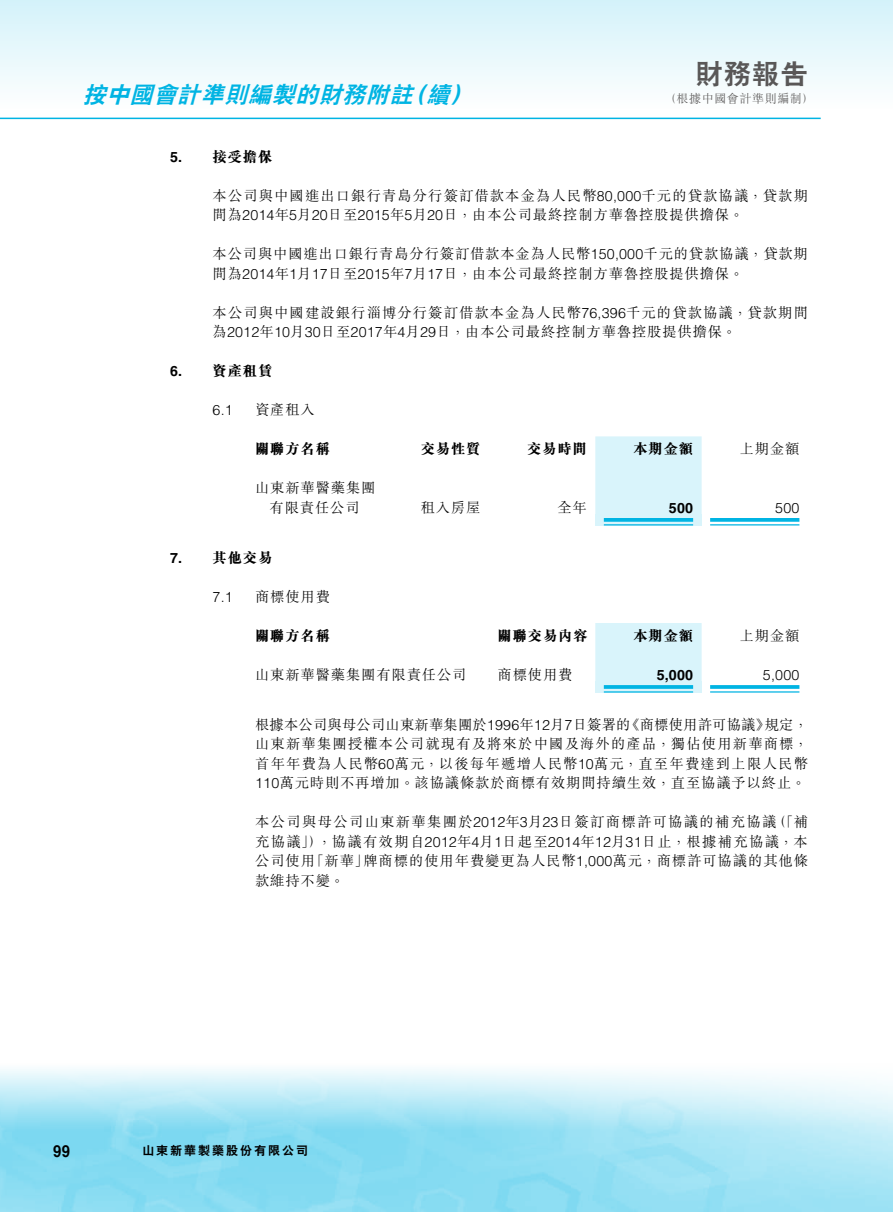
<style>
.page{position:relative;width:893px;height:1212px;background:#fff}
.page>*{position:absolute;margin:0;border:0;box-sizing:border-box;transform-origin:0 0}
.t1{font:800 27px "C Hei 2 HK";color:#595757}
.t2{font:italic 800 22.5px "C Hei 2 HK";color:#00b4e3}
.t3{font:700 16.5px "Helvetica";color:#000;scale:.9 1}
._01_Body_Text{font:300 14.25px/19.5px "M Sung HK";letter-spacing:.07em;color:#000}
._01_Body_Text-2{font:300 14.25px/19.5px "M Sung HK";letter-spacing:.1em;color:#000}
._01_Body_Text-3{font:800 14.25px "M Sung HK";letter-spacing:.065em;color:#000}
._01_Body_Text-4{font:300 14.25px "Helvetica LT Std";letter-spacing:.015em;color:#000}
._05_Subhead_3{font:800 14.25px "M Sung HK";letter-spacing:.065em;color:#000}
._01_Body_Text-5{font:300 14.25px "M Sung HK";letter-spacing:.015em;color:#000}
._01_Body_Text-6{font:700 14.25px "Helvetica LT Std";letter-spacing:.015em;color:#000}
._05_Subhead_3-2{font:700 14.25px "Helvetica LT Std";color:#000}
.t4{font:800 12px "C Hei 2 HK";letter-spacing:.165em;color:#000}
.t5{font:300 12px "M Sung HK";letter-spacing:.05em;color:#595757}
.s1{font-family:"Helvetica LT Std"}
</style>
<div class="page">
<div style="left:0;top:0;width:893px;height:109px;background:linear-gradient(to bottom,#d3f2fa,#fefefe)"></div>
<hr style="left:0;top:118px;width:821px;height:1px;background:#00b4e3">
<div style="left:595px;top:436px;width:107px;height:78px;background:#d9f4fb"></div>
<div style="left:595px;top:514px;width:107px;height:11px;background:#d9f4fb"></div>
<svg style="left:604px;top:518px;width:89px;height:4px"></svg>
<hr style="left:604px;top:524px;width:89px;height:1px;background:#00b4e3">
<svg style="left:710px;top:518px;width:89px;height:4px"></svg>
<hr style="left:710px;top:524px;width:89px;height:1px;background:#00b4e3">
<div style="left:595px;top:623px;width:107px;height:58px;background:#d9f4fb"></div>
<div style="left:595px;top:681px;width:107px;height:11px;background:#d9f4fb"></div>
<svg style="left:604px;top:685px;width:89px;height:4px"></svg>
<hr style="left:604px;top:691px;width:89px;height:1px;background:#00b4e3">
<svg style="left:710px;top:685px;width:89px;height:4px"></svg>
<hr style="left:710px;top:691px;width:89px;height:1px;background:#00b4e3">
<h2 class="t2" style="left:83px;top:83px;width:374px">按中國會計準則編製的財務附註續</h2>
<h2 class="t2" style="left:404px;top:83px;width:30px">（</h2>
<h2 class="t2" style="left:449px;top:83px;width:30px">）</h2>
<p class="_05_Subhead_3-2" style="left:170px;top:148px;width:14px">5.</p>
<p class="_05_Subhead_3" style="left:213px;top:149px;width:61px">接受擔保</p>
<h1 class="t1" style="left:696px;top:60px;width:114px">財務報告</h1>
<p class="t5" style="left:664px;top:90px;width:151px">（根據中國會計準則編制(</p>
<p class="_05_Subhead_3-2" style="left:170px;top:362px;width:14px">6.</p>
<p class="_05_Subhead_3-2" style="left:170px;top:549px;width:14px">7.</p>
<p class="_01_Body_Text" style="left:213px;top:185px;width:597px">本公司與中國進出口銀行青島分行簽訂借款本金為人民幣<span class="s1">80,000</span>千元的貸款協議，貸款期間為<span class="s1">2014</span>年月<span class="s1">5 20</span>日至<span class="s1">2015</span>年月<span class="s1">5 20</span>日，由本公司最終控制方華魯控股提供擔保。</p>
<p class="_01_Body_Text" style="left:213px;top:243px;width:597px">本公司與中國進出口銀行青島分行簽訂借款本金為人民幣<span class="s1">150,000</span>千元的貸款協議，貸款期間為<span class="s1">2014</span>年月<span class="s1">1 17</span>日至<span class="s1">2015</span>年月<span class="s1">7 17</span>日，由本公司最終控制方華魯控股提供擔保。</p>
<p class="_01_Body_Text" style="left:213px;top:302px;width:597px">本公司與中國建設銀行淄博分行簽訂借款本金為人民幣<span class="s1">76,396</span>千元的貸款協議，貸款期間為<span class="s1">2012</span>年<span class="s1">10</span>月<span class="s1">30</span>日至<span class="s1">2017</span>年月<span class="s1">4 29</span>日，由本公司最終控制方華魯控股提供擔保。</p>
<p class="_05_Subhead_3" style="left:213px;top:364px;width:61px">資產租賃</p>
<p class="_01_Body_Text-4" style="left:213px;top:401px;width:22px">6.1</p>
<p class="_01_Body_Text" style="left:255px;top:399px;width:61px">資產租入</p>
<p class="_01_Body_Text-3" style="left:255px;top:442px;width:76px">關聯方名稱</p>
<p class="_01_Body_Text" style="left:255px;top:477px;width:122px">山東新華醫藥集團</p>
<p class="_01_Body_Text" style="left:270px;top:497px;width:92px">有限責任公司</p>
<p class="_05_Subhead_3" style="left:213px;top:550px;width:61px">其他交易</p>
<p class="_01_Body_Text-4" style="left:213px;top:588px;width:22px">7.1</p>
<p class="_01_Body_Text" style="left:255px;top:586px;width:76px">商標使用費</p>
<p class="_01_Body_Text-3" style="left:255px;top:628px;width:76px">關聯方名稱</p>
<p class="_01_Body_Text-3" style="left:421px;top:442px;width:61px">交易性質</p>
<p class="_01_Body_Text" style="left:421px;top:497px;width:61px">租入房屋</p>
<p class="_01_Body_Text" style="left:255px;top:664px;width:213px">山東新華醫藥集團有限責任公司</p>
<p class="_01_Body_Text-3" style="left:527px;top:442px;width:61px">交易時間</p>
<p class="_01_Body_Text" style="left:557px;top:497px;width:31px">全年</p>
<p class="_01_Body_Text-3" style="left:497px;top:628px;width:92px">關聯交易內容</p>
<p class="_01_Body_Text" style="left:497px;top:664px;width:76px">商標使用費</p>
<p class="_01_Body_Text-3" style="left:633px;top:442px;width:61px">本期金額</p>
<p class="_01_Body_Text-6" style="left:669px;top:499px;width:26px">500</p>
<p class="_01_Body_Text-3" style="left:633px;top:628px;width:61px">本期金額</p>
<p class="_01_Body_Text-6" style="left:657px;top:666px;width:38px">5,000</p>
<p class="_01_Body_Text" style="left:740px;top:438px;width:61px">上期金額</p>
<p class="_01_Body_Text-4" style="left:775px;top:499px;width:26px">500</p>
<p class="_01_Body_Text" style="left:740px;top:625px;width:61px">上期金額</p>
<p class="_01_Body_Text-4" style="left:763px;top:666px;width:38px">5,000</p>
<p class="_01_Body_Text-5" style="left:625px;top:714px;width:146px">《商標使用許可協議》</p>
<p class="_01_Body_Text" style="left:255px;top:714px;width:554px">根據本公司與母公司山東新華集團於<span class="s1">1996</span>年<span class="s1">12</span>月<span class="s1">7</span>日簽署的<br>山東新華集團授權本公司就現有及將來於中國及海外的產品，獨佔使用新華商標，首年年費為人民幣<span class="s1">60</span>萬元，以後每年遞增人民幣<span class="s1">10</span>萬元，直至年費達到上限人民幣<span class="s1">110</span>萬元時則不再增加。該協議條款於商標有效期間持續生效，直至協議予以終止。</p>
<p class="_01_Body_Text" style="left:772px;top:811px;width:38px">（「補</p>
<p class="_01_Body_Text" style="left:765px;top:714px;width:45px">規定，</p>
<p class="_01_Body_Text-2" style="left:317px;top:811px;width:492px;text-indent:-62px">本公司與母公司山東新華集團於<span class="s1">2012</span>年月<span class="s1">3 23</span>日簽訂商標許可協議的補充協議<br>，協議有效期自<span class="s1">2012</span>年月<span class="s1">4 1</span>日起至<span class="s1">2014</span>年<span class="s1">12</span>月<span class="s1">31</span>日止，根據補充協議，本</p>
<p class="_01_Body_Text" style="left:255px;top:831px;width:69px">充協議」）</p>
<p class="_01_Body_Text" style="left:363px;top:850px;width:446px">牌商標的使用年費變更為人民幣<span class="s1">1,000</span>萬元，商標許可協議的其他條</p>
<p class="_01_Body_Text" style="left:255px;top:850px;width:91px">公司使用<br>款維持不變。</p>
<p class="_01_Body_Text" style="left:310px;top:850px;width:60px">「新華」</p>
<p class="t3" style="left:53px;top:1138px;width:20px">99</p>
<p class="t4" style="left:142px;top:1144px;width:167px">山東新華製藥股份有限公司</p>
</div>
